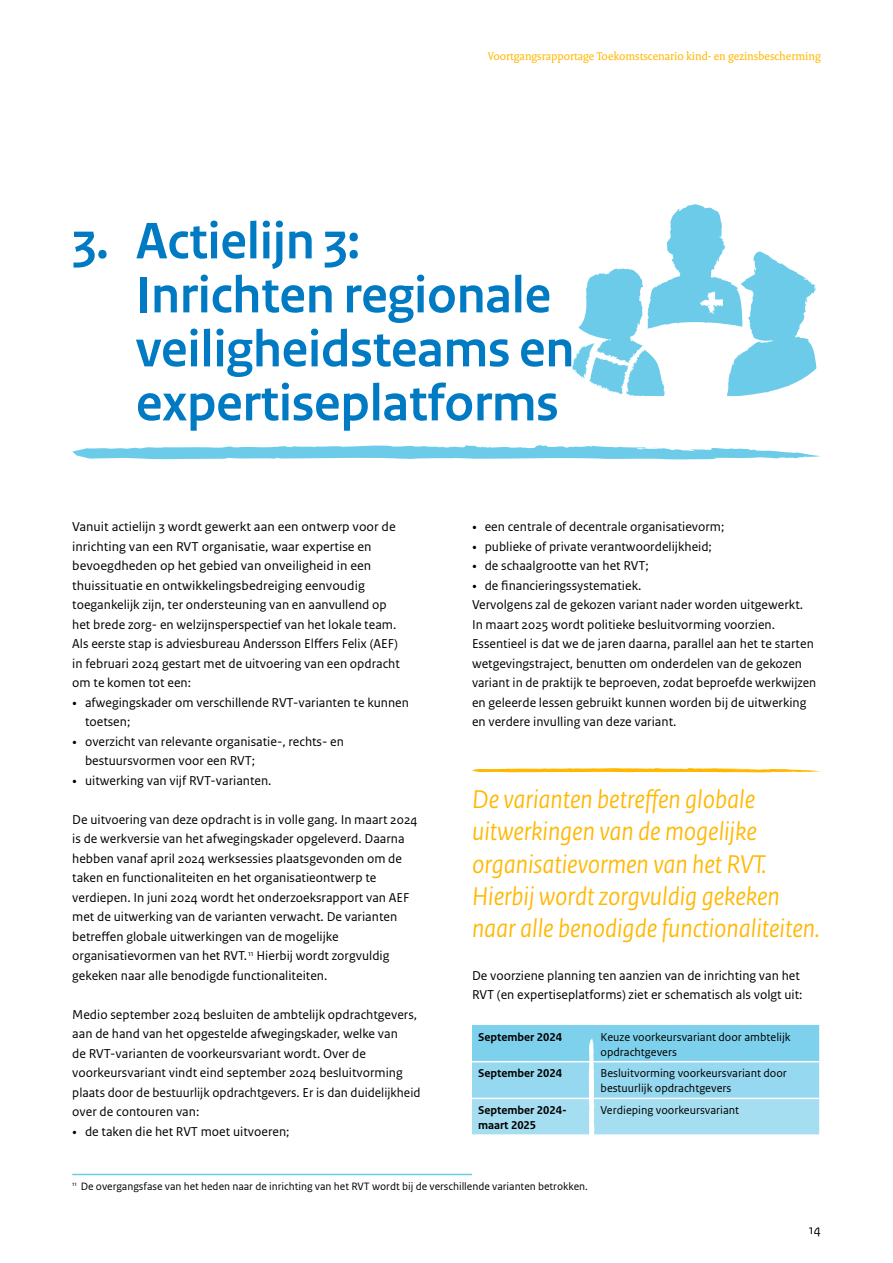
<style>
.page{position:relative;width:893px;height:1263px;background:#fff}
.page>*{position:absolute;margin:0;border:0;box-sizing:border-box;transform-origin:0 0}
.t1{font:700 54px/54px "Rijksoverheid Sans Heading";color:#007bc3}
._10_RO_Broodtekst_Sans{font:italic 27px/32.4px "Rijksoverheid Sans Heading";color:#ffb700}
._10_RO_Broodtekst_Sans-2{font:13.5px/19.5px "Rijksoverheid Sans Text";color:#000}
._32_RO_Tabel_Broodtekst{font:12px/15px "Rijksoverheid Sans Text";color:#000}
.t2{font:12px "Rijksoverheid Serif";color:#ffb700}
._31_RO_Tabel_Tussenkop{font:700 12px/15px "Rijksoverheid Sans Text";color:#000}
._14_RO_Voetnoot{font:11.25px "Rijksoverheid Sans Text";color:#000}
.s1{font-family:"Rijksoverheid Serif"}
</style>
<div class="page">
<svg style="left:72px;top:445px;width:748px;height:15px"></svg>
<hr style="left:72px;top:1174px;width:400px;height:1px;background:#6dcbea">
<svg style="left:572px;top:204px;width:244px;height:191px"></svg>
<svg style="left:472px;top:768px;width:348px;height:5px"></svg>
<svg style="left:472px;top:1025px;width:347px;height:110px;background:#97d9ef"></svg>
<p class="t2" style="left:488px;top:49px;width:334px">Voortgangsrapportage Toekomstscenario kind- en gezinsbescherming</p>
<h1 class="t1" style="left:136px;top:215px;width:440px;text-indent:-64px">3. Actielijn 3:<br>Inrichten regionale veiligheidsteams en expertiseplatforms</h1>
<p class="_10_RO_Broodtekst_Sans-2" style="left:72px;top:517px;width:329px">Vanuit actielijn 3 wordt gewerkt aan een ontwerp voor de inrichting van een RVT organisatie, waar expertise en bevoegdheden op het gebied van onveiligheid in een thuissituatie en ontwikkelingsbedreiging eenvoudig toegankelijk zijn, ter ondersteuning van en aanvullend op het brede zorg- en welzijnsperspectief van het lokale team.<br>Als eerste stap is adviesbureau Andersson Elffers Felix (AEF) in februari 2024 gestart met de uitvoering van een opdracht om te komen tot een:</p>
<p class="_10_RO_Broodtekst_Sans-2" style="left:85px;top:693px;width:325px;text-indent:-13px"><span class="s1">•</span> afwegingskader om verschillende RVT-varianten te kunnen toetsen;</p>
<p class="_10_RO_Broodtekst_Sans-2" style="left:85px;top:732px;width:260px;text-indent:-13px"><span class="s1">•</span> overzicht van relevante organisatie-, rechts- en bestuursvormen voor een RVT;</p>
<p class="_10_RO_Broodtekst_Sans-2" style="left:72px;top:771px;width:201px"><span class="s1">•</span> uitwerking van vijf RVT-varianten.</p>
<p class="_10_RO_Broodtekst_Sans-2" style="left:72px;top:810px;width:347px">De uitvoering van deze opdracht is in volle gang. In maart 2024 is de werkversie van het afwegingskader opgeleverd. Daarna hebben vanaf april 2024 werksessies plaatsgevonden om de taken en functionaliteiten en het organisatieontwerp te verdiepen. In juni 2024 wordt het onderzoeksrapport van AEF met de uitwerking van de varianten verwacht. De varianten betreffen globale uitwerkingen van de mogelijke organisatievormen van het RVT.<sup>11</sup> Hierbij wordt zorgvuldig gekeken naar alle benodigde functionaliteiten.</p>
<p class="_10_RO_Broodtekst_Sans-2" style="left:72px;top:1005px;width:350px">Medio september 2024 besluiten de ambtelijk opdrachtgevers, aan de hand van het opgestelde afwegingskader, welke van<br>de RVT-varianten de voorkeursvariant wordt. Over de voorkeursvariant vindt eind september 2024 besluitvorming plaats door de bestuurlijk opdrachtgevers. Er is dan duidelijkheid over de contouren van:</p>
<p class="_10_RO_Broodtekst_Sans-2" style="left:72px;top:1122px;width:219px"><span class="s1">•</span> de taken die het RVT moet uitvoeren;</p>
<p class="_10_RO_Broodtekst_Sans-2" style="left:472px;top:517px;width:254px"><span class="s1">•</span> een centrale of decentrale organisatievorm;</p>
<p class="_10_RO_Broodtekst_Sans-2" style="left:472px;top:537px;width:241px"><span class="s1">•</span> publieke of private verantwoordelijkheid;</p>
<p class="_10_RO_Broodtekst_Sans-2" style="left:472px;top:556px;width:178px"><span class="s1">•</span> de schaalgrootte van het RVT;</p>
<p class="_10_RO_Broodtekst_Sans-2" style="left:472px;top:576px;width:171px"><span class="s1">•</span> de financieringssystematiek.</p>
<p class="_10_RO_Broodtekst_Sans-2" style="left:472px;top:595px;width:346px">Vervolgens zal de gekozen variant nader worden uitgewerkt.<br>In maart 2025 wordt politieke besluitvorming voorzien.<br>Essentieel is dat we de jaren daarna, parallel aan het te starten wetgevingstraject, benutten om onderdelen van de gekozen variant in de praktijk te beproeven, zodat beproefde werkwijzen en geleerde lessen gebruikt kunnen worden bij de uitwerking en verdere invulling van deze variant.</p>
<p class="_10_RO_Broodtekst_Sans" style="left:472px;top:783px;width:349px">De varianten betreffen globale uitwerkingen van de mogelijke organisatievormen van het RVT.<br>Hierbij wordt zorgvuldig gekeken naar alle benodigde functionaliteiten.</p>
<p class="_10_RO_Broodtekst_Sans-2" style="left:472px;top:966px;width:332px">De voorziene planning ten aanzien van de inrichting van het<br>RVT (en expertiseplatforms) ziet er schematisch als volgt uit:</p>
<p class="_31_RO_Tabel_Tussenkop" style="left:478px;top:1029px;width:86px">September 2024</p>
<p class="_32_RO_Tabel_Broodtekst" style="left:601px;top:1029px;width:191px">Keuze voorkeursvariant door ambtelijk opdrachtgevers</p>
<p class="_31_RO_Tabel_Tussenkop" style="left:478px;top:1066px;width:86px">September 2024</p>
<p class="_32_RO_Tabel_Broodtekst" style="left:601px;top:1066px;width:188px">Besluitvorming voorkeursvariant door bestuurlijk opdrachtgevers</p>
<p class="_31_RO_Tabel_Tussenkop" style="left:478px;top:1103px;width:90px">September 2024- maart 2025</p>
<p class="_32_RO_Tabel_Broodtekst" style="left:601px;top:1103px;width:140px">Verdieping voorkeursvariant</p>
<p class="_14_RO_Voetnoot" style="left:72px;top:1179px;width:517px"><sup>11</sup> De overgangsfase van het heden naar de inrichting van het RVT wordt bij de verschillende varianten betrokken.</p>
<p class="_10_RO_Broodtekst_Sans-2" style="left:809px;top:1219px;width:13px">14</p>
</div>
